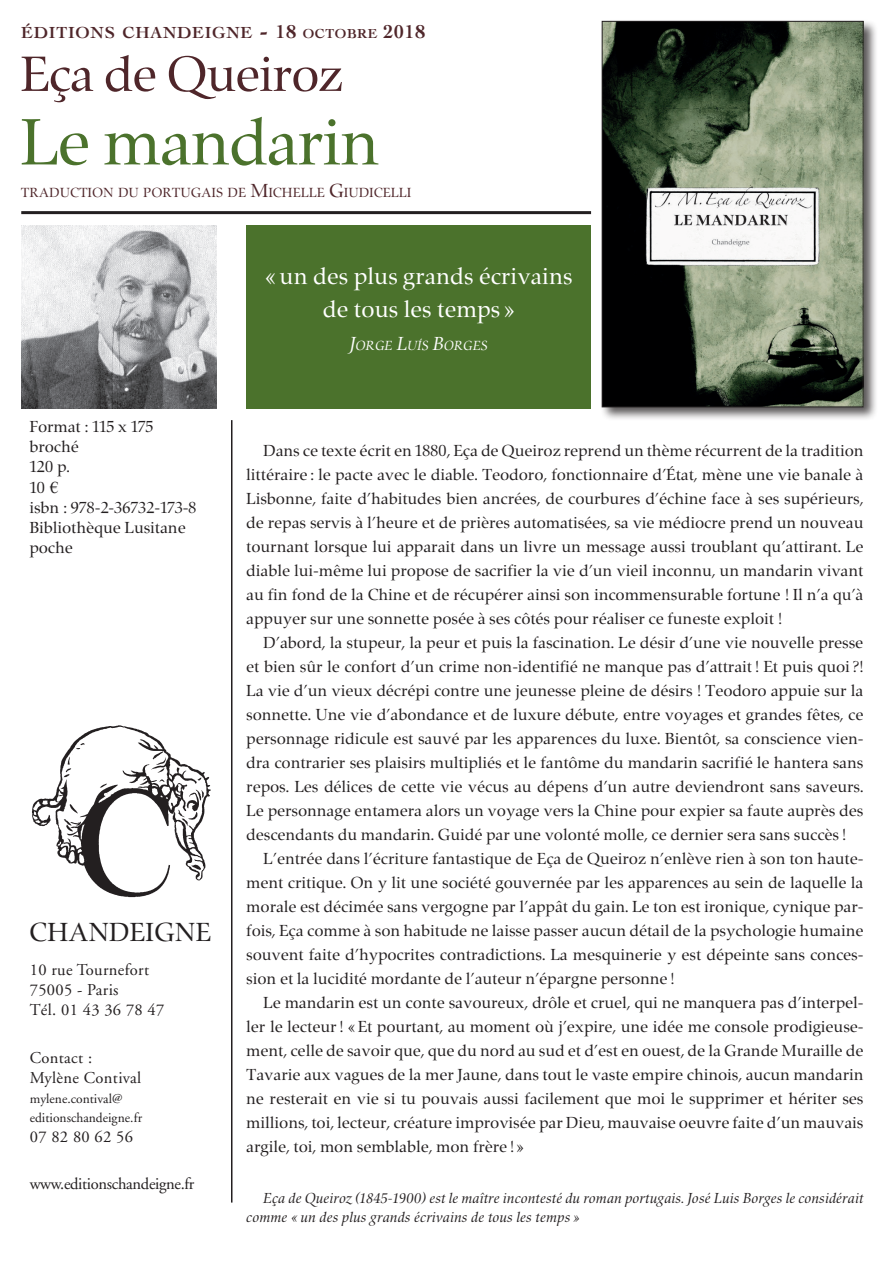
<style>
.page{position:relative;width:893px;height:1263px;background:#fff}
.page>*{position:absolute;margin:0;border:0;box-sizing:border-box;transform-origin:0 0}
.t1{font:67.5px "Zapf Renaissance Antiqua";letter-spacing:.01em;color:#4b722c}
.t2{font:51px "Zapf Renaissance Antiqua";letter-spacing:.01em;color:#4f262a}
.t3{font:27px "Zapf Renaissance Antiqua";letter-spacing:.04em;color:#231f20}
.t4{font:24px "Zapf Renaissance Antiqua";letter-spacing:.03em;color:#fff}
.t5{font:700 16.8px "Cochin";letter-spacing:.045em;color:#4f262a}
.Texte_Lusitane{font:16.5px/24px "Zapf Renaissance Antiqua";letter-spacing:.03em;color:#231f20;text-align:justify}
.t6{font:16.5px "Adobe Garamond";letter-spacing:.02em;color:#231f20}
.t7{font:16.5px "Adobe Garamond";letter-spacing:-.02em;color:#231f20}
.Texte_Lusitane-2{font:italic 15px/19.5px "Zapf Renaissance Antiqua";letter-spacing:.05em;color:#231f20}
.t8{font:13.65px "Zapf Renaissance Antiqua";letter-spacing:.045em;color:#4f262a}
.t9{font:italic 13.65px "Zapf Renaissance Antiqua";letter-spacing:.045em;color:#fff}
.t10{font:13.5px "Adobe Garamond";color:#231f20}
.s1{font-size:24px}
.s2{font-size:19.5px}
.s3{font-size:13.65px}
.s4{font-family:"Times New Roman"}
</style>
<div class="page">
<div style="left:600px;top:19px;width:278px;height:403px;background:#231f20;opacity:.75"></div>
<img style="left:604px;top:23px;width:257px;height:382px">
<div style="left:602px;top:21px;width:261px;height:386px;border:1px solid #231f20"></div>
<hr style="left:21px;top:211px;width:570px;height:3px;background:#231f20">
<hr style="left:231px;top:420px;width:1px;height:782px;background:#231f20">
<img style="left:32px;top:725px;width:179px;height:173px">
<div style="left:247px;top:225px;width:344px;height:184px;background:#4b722c"></div>
<img style="left:21px;top:225px;width:196px;height:184px">
<p class="t5" style="left:21px;top:22px;width:406px">ÉDITIONS CHANDEIGNE <span class="s1">-</span> <span class="s2">18</span> <span class="s3">OCTOBRE</span> <span class="s2">2018</span></p>
<p class="t2" style="left:21px;top:47px;width:323px">Eça de Queiroz</p>
<p class="t1" style="left:21px;top:107px;width:359px">Le mandarin</p>
<p class="t8" style="left:21px;top:186px;width:391px">TRADUCTION DU PORTUGAIS DE <span class="s2">M</span>ICHELLE <span class="s2">G</span>IUDICELLI</p>
<p class="Texte_Lusitane" style="left:30px;top:415px;width:125px">Format : 115 x 175</p>
<p class="Texte_Lusitane" style="left:30px;top:435px;width:50px">broché</p>
<p class="Texte_Lusitane" style="left:30px;top:455px;width:41px">120 p.</p>
<p class="Texte_Lusitane" style="left:30px;top:476px;width:30px">10 <span class="s4">€</span></p>
<p class="Texte_Lusitane" style="left:30px;top:496px;width:168px">isbn : 978-2-36732-173-8</p>
<p class="Texte_Lusitane" style="left:30px;top:518px;width:157px;line-height:20.2px">Bibliothèque Lusitane poche</p>
<p class="t3" style="left:30px;top:917px;width:182px">CHANDEIGNE</p>
<p class="t6" style="left:30px;top:961px;width:121px">10 rue Tournefort</p>
<p class="t6" style="left:30px;top:981px;width:90px">75005 - Paris</p>
<p class="t6" style="left:30px;top:1001px;width:136px">Tél. 01 43 36 78 47</p>
<p class="t6" style="left:30px;top:1049px;width:64px">Contact :</p>
<p class="t6" style="left:30px;top:1069px;width:113px">Mylène Contival</p>
<p class="t10" style="left:30px;top:1091px;width:94px">mylene.contival@</p>
<p class="t10" style="left:30px;top:1111px;width:114px">editionschandeigne.fr</p>
<p class="t6" style="left:30px;top:1128px;width:105px">07 82 80 62 56</p>
<p class="t7" style="left:30px;top:1175px;width:166px">www.editionschandeigne.fr</p>
<p class="t4" style="left:265px;top:264px;width:308px">« un des plus grands écrivains</p>
<p class="t4" style="left:323px;top:297px;width:193px">de tous les temps »</p>
<p class="t9" style="left:350px;top:338px;width:139px"><span class="s2">J</span>ORGE <span class="s2">L</span>UÍS <span class="s2">B</span>ORGES</p>
<p class="Texte_Lusitane" style="left:247px;top:439px;width:618px;text-indent:17px">Dans ce texte écrit en 1880, Eça de Queiroz reprend un thème récurrent de la tradition littéraire : le pacte avec le diable. Teodoro, fonctionnaire d’État, mène une vie banale à Lisbonne, faite d’habitudes bien ancrées, de courbures d’échine face à ses supérieurs, de repas servis à l’heure et de prières automatisées, sa vie médiocre prend un nouveau tournant lorsque lui apparait dans un livre un message aussi troublant qu’attirant. Le diable lui-même lui propose de sacrifier la vie d’un vieil inconnu, un mandarin vivant au fin fond de la Chine et de récupérer ainsi son incommensurable fortune ! Il n’a qu’à appuyer sur une sonnette posée à ses côtés pour réaliser ce funeste exploit !</p>
<p class="Texte_Lusitane" style="left:247px;top:631px;width:618px;text-indent:17px">D’abord, la stupeur, la peur et puis la fascination. Le désir d’une vie nouvelle presse et bien sûr le confort d’un crime non-identifié ne manque pas d’attrait ! Et puis quoi?!<br>La vie d’un vieux décrépi contre une jeunesse pleine de désirs ! Teodoro appuie sur la sonnette. Une vie d’abondance et de luxure débute, entre voyages et grandes fêtes, ce personnage ridicule est sauvé par les apparences du luxe. Bientôt, sa conscience vien&shy;dra contrarier ses plaisirs multipliés et le fantôme du mandarin sacrifié le hantera sans repos. Les délices de cette vie vécus au dépens d’un autre deviendront sans saveurs.<br>Le personnage entamera alors un voyage vers la Chine pour expier sa faute auprès des descendants du mandarin. Guidé par une volonté molle, ce dernier sera sans succès !</p>
<p class="Texte_Lusitane" style="left:247px;top:847px;width:618px;text-indent:17px">L’entrée dans l’écriture fantastique de Eça de Queiroz n’enlève rien à son ton haute&shy;ment critique. On y lit une société gouvernée par les apparences au sein de laquelle la morale est décimée sans vergogne par l’appât du gain. Le ton est ironique, cynique par&shy;fois, Eça comme à son habitude ne laisse passer aucun détail de la psychologie humaine souvent faite d’hypocrites contradictions. La mesquinerie y est dépeinte sans conces&shy;sion et la lucidité mordante de l’auteur n’épargne personne !</p>
<p class="Texte_Lusitane" style="left:247px;top:991px;width:618px;text-indent:17px">Le mandarin est un conte savoureux, drôle et cruel, qui ne manquera pas d’interpel&shy;ler le lecteur ! « Et pourtant, au moment où j’expire, une idée me console prodigieuse&shy;ment, celle de savoir que, que du nord au sud et d’est en ouest, de la Grande Muraille de Tavarie aux vagues de la mer Jaune, dans tout le vaste empire chinois, aucun mandarin ne resterait en vie si tu pouvais aussi facilement que moi le supprimer et hériter ses millions, toi, lecteur, créature improvisée par Dieu, mauvaise oeuvre faite d’un mauvais argile, toi, mon semblable, mon frère ! »</p>
<p class="Texte_Lusitane-2" style="left:247px;top:1189px;width:618px;text-indent:17px">Eça de Queiroz (1845-1900) est le maître incontesté du roman portugais. José Luis Borges le considérait comme « un des plus grands écrivains de tous les temps »</p>
</div>
